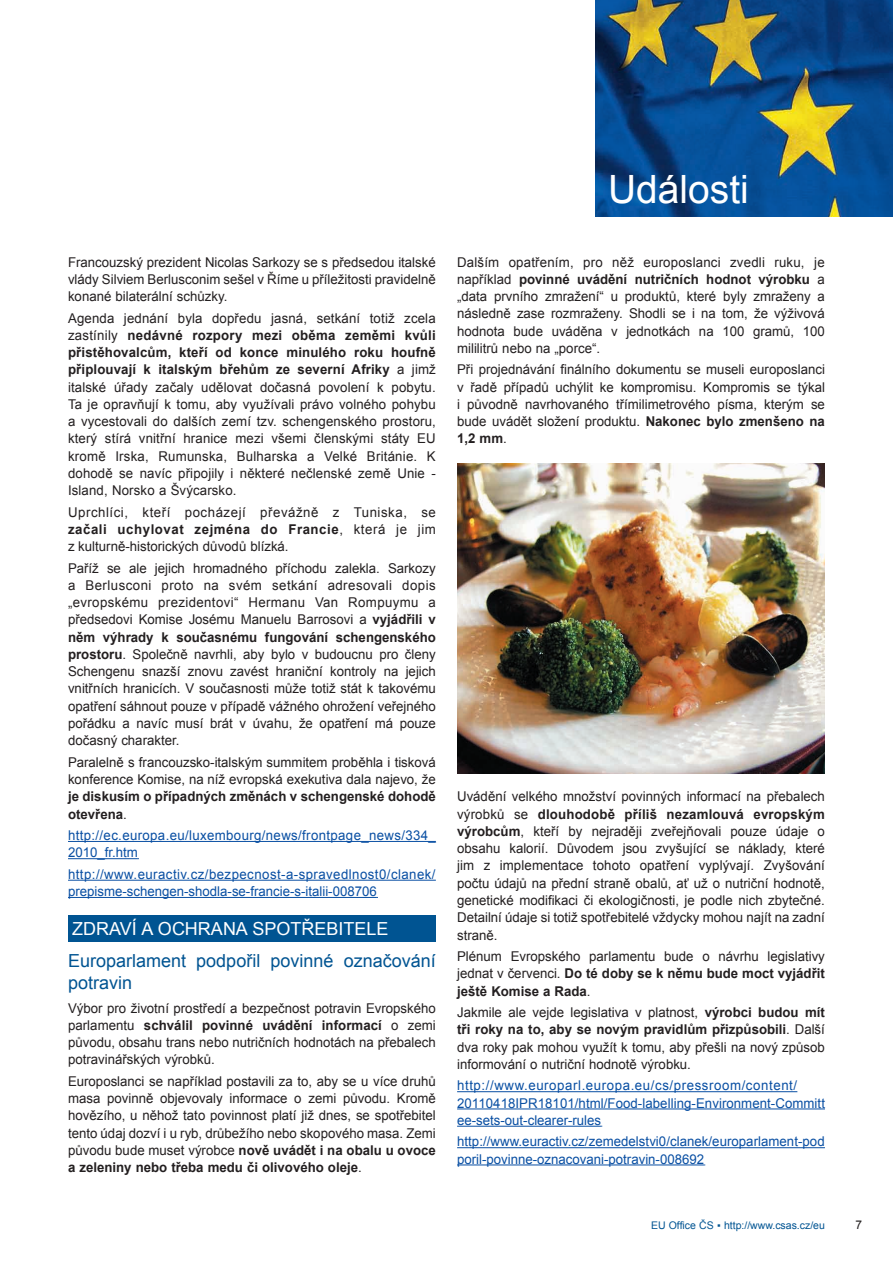
<style>
.page{position:relative;width:893px;height:1263px;background:#fff}
.page>*{position:absolute;margin:0;border:0;box-sizing:border-box;transform-origin:0 0}
.t1{font:39px "Arial";color:#fff}
.t2{font:18px/22.5px "Arial";color:#005492}
.t3{font:18px "Arial";color:#fff}
.t4{font:13.5px/17.2px "Arial";color:#231f20;text-align:justify}
.t5{font:13.5px/17.2px "Arial";letter-spacing:.005em;color:#094fa3}
.t6{font:13.5px/17.2px "Arial";letter-spacing:.035em;color:#094fa3}
.t7{font:13.5px/17.2px "Arial";letter-spacing:.025em;color:#094fa3}
.t8{font:700 13.5px/17.2px "Arial";color:#231f20}
.t9{font:12px "Arial";color:#231f20}
.t10{font:10.5px "Arial";color:#005492}
.s1{font-weight:700}
.s2{font-weight:400}
</style>
<div class="page">
<img style="left:595px;top:0;width:298px;height:217px">
<hr style="left:68px;top:841px;width:368px;height:1px;background:#094fa3">
<hr style="left:68px;top:858px;width:70px;height:1px;background:#094fa3">
<hr style="left:68px;top:880px;width:368px;height:1px;background:#094fa3">
<hr style="left:68px;top:897px;width:309px;height:1px;background:#094fa3">
<hr style="left:457px;top:1091px;width:340px;height:1px;background:#094fa3">
<hr style="left:457px;top:1108px;width:368px;height:1px;background:#094fa3">
<hr style="left:457px;top:1126px;width:144px;height:1px;background:#094fa3">
<hr style="left:457px;top:1147px;width:368px;height:1px;background:#094fa3">
<hr style="left:457px;top:1164px;width:247px;height:1px;background:#094fa3">
<div style="left:68px;top:915px;width:368px;height:27px;background:#005492"></div>
<img style="left:458px;top:463px;width:367px;height:311px">
<h1 class="t1" style="left:608px;top:163px;width:142px">Události</h1>
<p class="t4" style="left:68px;top:253px;width:369px">Francouzský prezident Nicolas Sarkozy se s předsedou italské vlády Silviem Berlusconim sešel v Říme u příležitosti pravidelně konané bilaterální schůzky.</p>
<p class="t4" style="left:68px;top:309px;width:369px">Agenda jednání byla dopředu jasná, setkání totiž zcela zastínily <span class="s1">nedávné rozpory mezi oběma zeměmi kvůli přistěhovalcům, kteří od konce minulého roku houfně připlouvají k italským břehům ze severní Afriky</span> a jimž italské úřady začaly udělovat dočasná povolení k pobytu.<br>Ta je opravňují k tomu, aby využívali právo volného pohybu a vycestovali do dalších zemí tzv. schengenského prostoru, který stírá vnitřní hranice mezi všemi členskými státy EU kromě Irska, Rumunska, Bulharska a Velké Británie. K dohodě se navíc připojily i některé nečlenské země Unie - Island, Norsko a Švýcarsko.</p>
<p class="t4" style="left:68px;top:503px;width:369px">Uprchlíci, kteří pocházejí převážně z Tuniska, se <span class="s1">začali uchylovat zejména do Francie</span>, která je jim z kulturně-historických důvodů blízká.</p>
<p class="t4" style="left:68px;top:559px;width:369px">Paříž se ale jejich hromadného příchodu zalekla. Sarkozy a Berlusconi proto na svém setkání adresovali dopis „evropskému prezidentovi“ Hermanu Van Rompuymu a předsedovi Komise Josému Manuelu Barrosovi a <span class="s1">vyjádřili v něm výhrady k současnému fungování schengenského prostoru</span>. Společně navrhli, aby bylo v budoucnu pro členy Schengenu snazší znovu zavést hraniční kontroly na jejich vnitřních hranicích. V současnosti může totiž stát k takovému opatření sáhnout pouze v případě vážného ohrožení veřejného pořádku a navíc musí brát v úvahu, že opatření má pouze dočasný charakter.</p>
<p class="t4" style="left:68px;top:753px;width:369px">Paralelně s francouzsko-italským summitem proběhla i tisková konference Komise, na níž evropská exekutiva dala najevo, že</p>
<p class="t8" style="left:68px;top:788px;width:369px">je diskusím o případných změnách v schengenské dohodě otevřena<span class="s2">.</span></p>
<p class="t7" style="left:68px;top:827px;width:369px">http://ec.europa.eu/luxembourg/news/frontpage_news/334_<br>2010_fr.htm</p>
<p class="t6" style="left:68px;top:865px;width:369px">http://www.euractiv.cz/bezpecnost-a-spravedlnost0/clanek/ prepisme-schengen-shodla-se-francie-s-italii-008706</p>
<h2 class="t3" style="left:72px;top:917px;width:318px">ZDRAVÍ A OCHRANA SPOTŘEBITELE</h2>
<h2 class="t2" style="left:68px;top:949px;width:369px">Europarlament podpořil povinné označování potravin</h2>
<p class="t4" style="left:68px;top:999px;width:369px">Výbor pro životní prostředí a bezpečnost potravin Evropského parlamentu <span class="s1">schválil povinné uvádění informací</span> o zemi původu, obsahu trans nebo nutričních hodnotách na přebalech potravinářských výrobků.</p>
<p class="t4" style="left:68px;top:1073px;width:369px">Europoslanci se například postavili za to, aby se u více druhů masa povinně objevovaly informace o zemi původu. Kromě hovězího, u něhož tato povinnost platí již dnes, se spotřebitel tento údaj dozví i u ryb, drůbežího nebo skopového masa. Zemi původu bude muset výrobce <span class="s1">nově uvádět i na obalu u ovoce a zeleniny nebo třeba medu či olivového oleje</span>.</p>
<p class="t4" style="left:457px;top:253px;width:369px">Dalším opatřením, pro něž europoslanci zvedli ruku, je například <span class="s1">povinné uvádění nutričních hodnot výrobku</span> a „data prvního zmražení“ u produktů, které byly zmraženy a následně zase rozmraženy. Shodli se i na tom, že výživová hodnota bude uváděna v jednotkách na 100 gramů, 100 mililitrů nebo na „porce“.</p>
<p class="t4" style="left:457px;top:361px;width:369px">Při projednávání finálního dokumentu se museli europoslanci v řadě případů uchýlit ke kompromisu. Kompromis se týkal i původně navrhovaného třímilimetrového písma, kterým se bude uvádět složení produktu. <span class="s1">Nakonec bylo zmenšeno na 1,2 mm</span>.</p>
<p class="t4" style="left:457px;top:788px;width:369px">Uvádění velkého množství povinných informací na přebalech výrobků se <span class="s1">dlouhodobě příliš nezamlouvá evropským výrobcům</span>, kteří by nejraději zveřejňovali pouze údaje o obsahu kalorií. Důvodem jsou zvyšující se náklady, které jim z implementace tohoto opatření vyplývají. Zvyšování počtu údajů na přední straně obalů, ať už o nutriční hodnotě, genetické modifikaci či ekologičnosti, je podle nich zbytečné.<br>Detailní údaje si totiž spotřebitelé vždycky mohou najít na zadní straně.</p>
<p class="t4" style="left:457px;top:948px;width:369px">Plénum Evropského parlamentu bude o návrhu legislativy jednat v červenci. <span class="s1">Do té doby se k němu bude moct vyjádřit ještě Komise a Rada</span>.</p>
<p class="t4" style="left:457px;top:1004px;width:369px">Jakmile ale vejde legislativa v platnost, <span class="s1">výrobci budou mít tři roky na to, aby se novým pravidlům přizpůsobili</span>. Další dva roky pak mohou využít k tomu, aby přešli na nový způsob informování o nutriční hodnotě výrobku.</p>
<p class="t5" style="left:457px;top:1077px;width:369px">http://www.europarl.europa.eu/cs/pressroom/content/<br>20110418IPR18101/html/Food-labelling-Environment-Committ ee-sets-out-clearer-rules</p>
<p class="t5" style="left:457px;top:1133px;width:369px">http://www.euractiv.cz/zemedelstvi0/clanek/europarlament-pod poril-povinne-oznacovani-potravin-008692</p>
<p class="t10" style="left:651px;top:1218px;width:175px">EU Office ČS ▪ http://www.csas.cz/eu</p>
<p class="t9" style="left:856px;top:1217px;width:8px">7</p>
</div>
